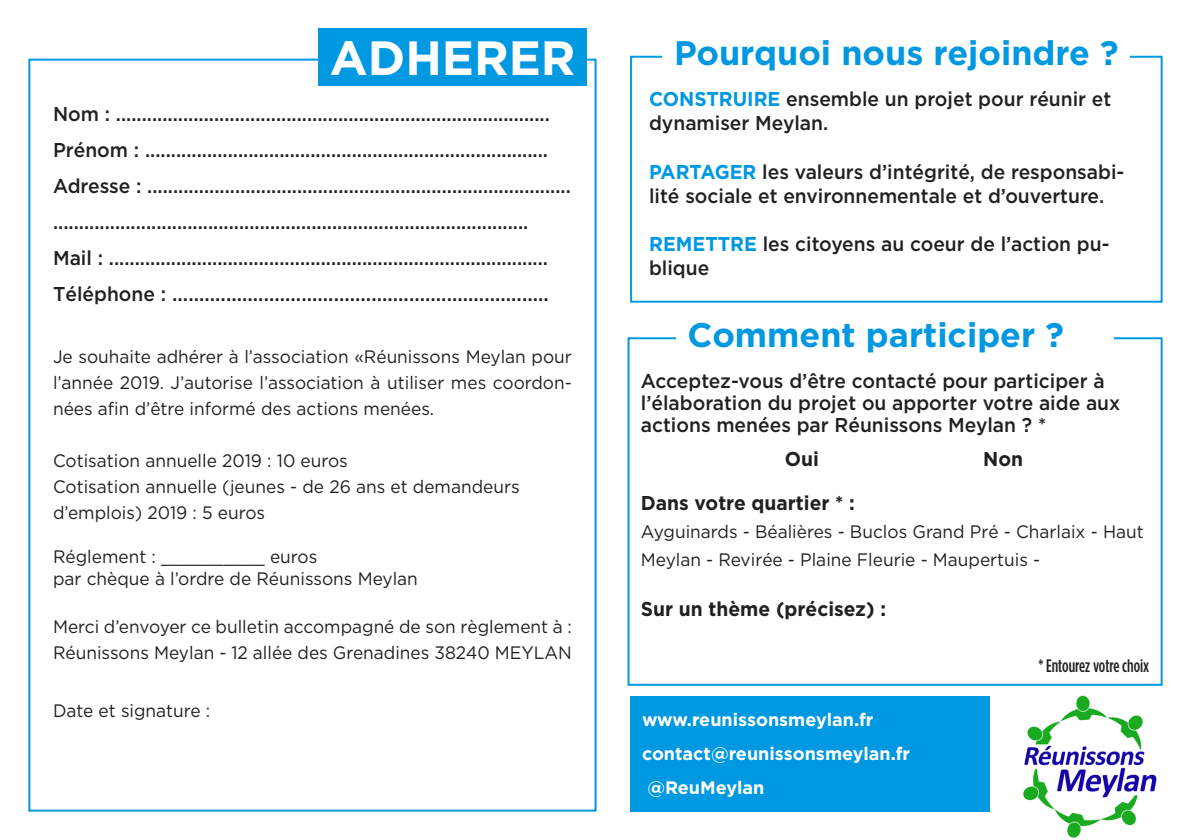
<style>
.page{position:relative;width:1191px;height:840px;background:#fff}
.page>*{position:absolute;margin:0;border:0;box-sizing:border-box;transform-origin:0 0}
.t1{font:700 48px "Gotham";color:#fff}
.t2{font:700 34px "Gotham";color:#0098e1}
.t3{font:500 20px/24px "Gotham";color:#231f20;scale:.96 1}
.t4{font:700 20px "Gotham";color:#231f20;scale:.96 1}
.t5{font:18px/26px "Gotham";color:#231f20;scale:.96 1}
.t6{font:700 18px "Gotham";color:#fff}
.t7{font:500 18px "Gotham Condensed";color:#231f20;scale:.96 1}
.s1{font-weight:700;color:#0098e1}
</style>
<div class="page">
<img style="left:1001px;top:685px;width:161px;height:153px">
<div style="left:318px;top:28px;width:269px;height:58px;background:#0098e1"></div>
<div style="left:627px;top:337px;width:535px;height:348px;border:2px solid #0098e1"></div>
<div style="left:676px;top:311px;width:437px;height:50px;background:#fff"></div>
<div style="left:630px;top:56px;width:532px;height:246px;border:2px solid #0098e1"></div>
<div style="left:662px;top:28px;width:468px;height:48px;background:#fff"></div>
<div style="left:630px;top:695px;width:359px;height:116px;background:#0098e1"></div>
<p class="t1" style="left:330px;top:30px;width:247px">ADHERER</p>
<p class="t3" style="left:53px;top:101px;width:519px">Nom : ....................................................................................</p>
<p class="t3" style="left:53px;top:137px;width:517px">Prénom : ..............................................................................</p>
<p class="t3" style="left:53px;top:167px;width:541px;line-height:36px">Adresse : .................................................................................. ............................................................................................</p>
<p class="t3" style="left:53px;top:245px;width:517px">Mail : .....................................................................................</p>
<p class="t3" style="left:53px;top:281px;width:518px">Téléphone : ......................................................................</p>
<p class="t5" style="left:53px;top:343px;width:542px;text-align:justify">Je souhaite adhérer à l’association «Réunissons Meylan pour l’année 2019. J’autorise l’association à utiliser mes coordon&shy;nées afin d’être informé des actions menées.</p>
<p class="t5" style="left:53px;top:447px;width:309px">Cotisation annuelle 2019 : 10 euros</p>
<p class="t5" style="left:53px;top:473px;width:487px">Cotisation annuelle (jeunes - de 26 ans et demandeurs d’emplois) 2019 : 5 euros</p>
<p class="t5" style="left:53px;top:543px;width:277px">Réglement : __________ euros</p>
<p class="t5" style="left:53px;top:565px;width:381px">par chèque à l’ordre de Réunissons Meylan</p>
<p class="t5" style="left:53px;top:613px;width:542px">Merci d’envoyer ce bulletin accompagné de son règlement à :</p>
<p class="t5" style="left:53px;top:639px;width:542px">Réunissons Meylan - 12 allée des Grenadines 38240 MEYLAN</p>
<p class="t5" style="left:53px;top:697px;width:165px">Date et signature :</p>
<p class="t2" style="left:674px;top:33px;width:446px">Pourquoi nous rejoindre ?</p>
<p class="t3" style="left:649px;top:87px;width:483px"><span class="s1">CONSTRUIRE</span> ensemble un projet pour réunir et dynamiser Meylan.</p>
<p class="t3" style="left:649px;top:159px;width:496px"><span class="s1">PARTAGER</span> les valeurs d’intégrité, de responsabi&shy;lité sociale et environnementale et d’ouverture.</p>
<p class="t3" style="left:649px;top:231px;width:481px"><span class="s1">REMETTRE</span> les citoyens au coeur de l’action pu&shy;blique</p>
<p class="t2" style="left:687px;top:315px;width:378px">Comment participer ?</p>
<p class="t3" style="left:641px;top:369px;width:501px;line-height:22px">Acceptez-vous d’être contacté pour participer à l’élaboration du projet ou apporter votre aide aux actions menées par Réunissons Meylan ? *</p>
<p class="t4" style="left:785px;top:447px;width:37px">Oui</p>
<p class="t4" style="left:983px;top:447px;width:43px">Non</p>
<p class="t4" style="left:641px;top:491px;width:224px">Dans votre quartier * :</p>
<p class="t5" style="left:641px;top:517px;width:525px;line-height:28px">Ayguinards - Béalières - Buclos Grand Pré - Charlaix - Haut<br>Meylan - Revirée - Plaine Fleurie - Maupertuis -</p>
<p class="t4" style="left:641px;top:597px;width:257px">Sur un thème (précisez) :</p>
<p class="t6" style="left:642px;top:709px;width:233px">www.reunissonsmeylan.fr</p>
<p class="t6" style="left:642px;top:743px;width:270px">contact@reunissonsmeylan.fr</p>
<p class="t6" style="left:647px;top:777px;width:119px">@ReuMeylan</p>
<p class="t7" style="left:1038px;top:655px;width:117px">* Entourez votre choix</p>
</div>
